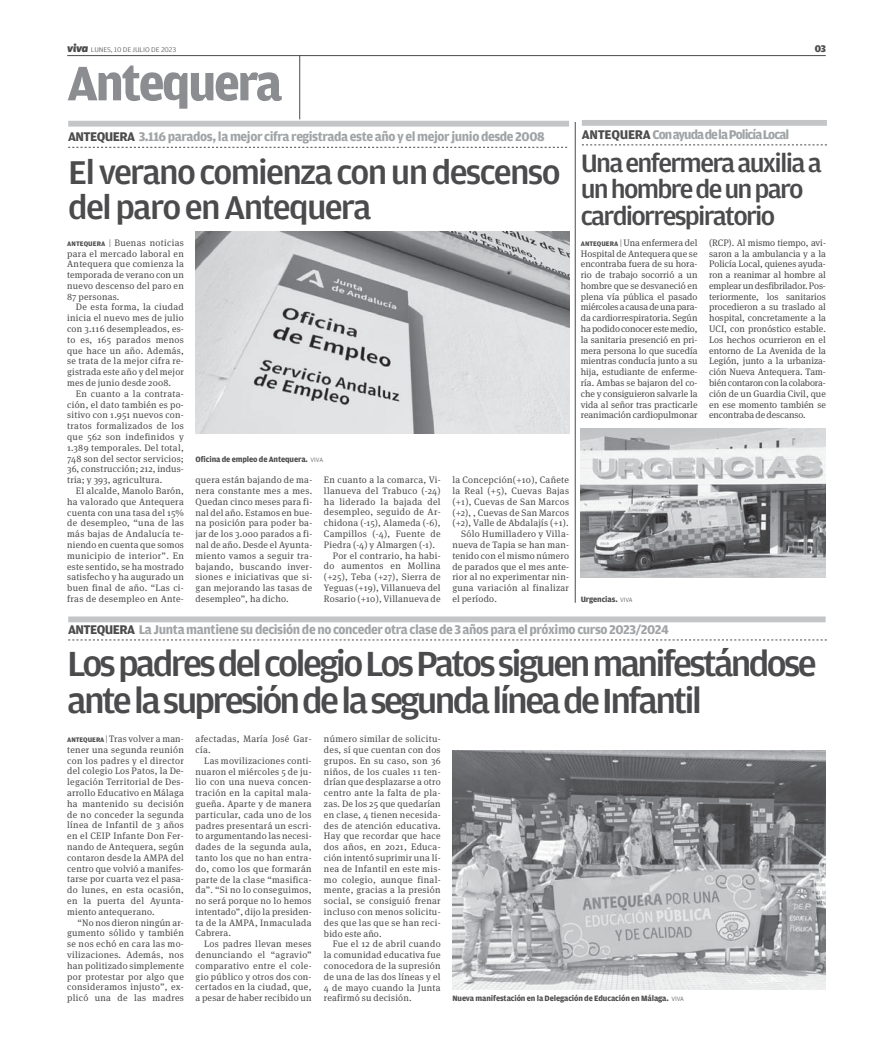
<style>
.page{position:relative;width:893px;height:1050px;background:#fff}
.page>*{position:absolute;margin:0;border:0;box-sizing:border-box;transform-origin:0 0}
.t1{font:700 51.45px "Amplitude";letter-spacing:-.05em;color:#8b8d90}
.t2{font:500 37.05px/37px "Amplitude";letter-spacing:-.07em;color:#4b4b4d;scale:1.05 1}
.t3{font:500 34.95px/35px "Amplitude";letter-spacing:-.05em;color:#4b4b4d;scale:1.05 1}
.t4{font:500 26.7px/26.7px "Amplitude";letter-spacing:-.06em;color:#4b4b4d;scale:1.05 1}
.t5{font:700 13.35px "Amplitude";letter-spacing:-.03em;color:#a1a4a6}
.t6{font:700 13.35px "Amplitude";letter-spacing:-.075em;color:#a1a4a6}
.t7{font:900 10.35px "Amplitude";color:#4b4b4d}
.t8{font:9.3px/10.8px "Meta Serif OT";letter-spacing:.025em;color:#4b4b4d;text-align:justify}
.t9{font:700 8.25px "Amplitude";letter-spacing:-.015em;color:#4b4b4d}
.t10{font:300 7.2px "Amplitude";letter-spacing:-.01em;color:#4b4b4d;scale:1.1 1}
.s1{font-family:"Apex New";font-weight:800;font-style:italic;font-size:11.25px}
.s2{color:#4b4b4d}
.s3{font-family:"Amplitude";font-weight:700;font-size:7.05px}
.s4{font-family:"Amplitude";font-weight:300}
.s5{font-weight:300;font-size:6.75px}
</style>
<div class="page">
<hr style="left:67px;top:55px;width:758px;height:1px;background:#4b4b4d">
<hr style="left:299px;top:55px;width:1px;height:64px;background:#4b4b4d">
<img style="left:452px;top:750px;width:373px;height:239px">
<div style="left:68px;top:616px;width:757px;height:6px;background:#c3c5c7"></div>
<svg style="left:68px;top:640px;width:758px;height:1px"></svg>
<div style="left:68px;top:121px;width:501px;height:6px;background:#c3c5c7"></div>
<svg style="left:68px;top:147px;width:499px;height:1px"></svg>
<div style="left:582px;top:120px;width:244px;height:6px;background:#c3c5c7"></div>
<svg style="left:582px;top:145px;width:244px;height:1px"></svg>
<img style="left:580px;top:429px;width:245px;height:149px">
<img style="left:195px;top:232px;width:374px;height:202px">
<hr style="left:575px;top:122px;width:1px;height:481px;background:#4b4b4d">
<p class="t10" style="left:67px;top:47px;width:101px"><span class="s1">viva</span> LUNES, 10 DE JULIO DE 2023</p>
<p class="t7" style="left:814px;top:43px;width:13px">03</p>
<h1 class="t1" style="left:67px;top:64px;width:217px">Antequera</h1>
<h3 class="t5" style="left:68px;top:132px;width:478px"><span class="s2">ANTEQUERA</span> 3.116parados,lamejor cifraregistradaesteañoyelmejor juniodesde2008</h3>
<h3 class="t3" style="left:68px;top:157px;width:470px">El verano comienza con un descenso del paro en Antequera</h3>
<p class="t8" style="left:67px;top:238px;width:118px"><span class="s3">ANTEQUERA</span> <span class="s4">|</span> Buenas noticias para el mercado laboral en Antequera que comienza la temporada de verano con un nuevo descenso del paro en 87 personas.</p>
<p class="t8" style="left:67px;top:302px;width:118px;text-indent:9px">De esta forma, la ciudad inicia el nuevo mes de julio con 3.116 desempleados, es&shy;to es, 165 parados menos que hace un año. Además, se trata de la mejor cifra re&shy;gistrada este año y del mejor mes de junio desde 2008.</p>
<p class="t8" style="left:67px;top:389px;width:118px;text-indent:9px">En cuanto a la contrata&shy;ción, el dato también es po&shy;sitivo con 1.951 nuevos con&shy;tratos formalizados de los que 562 son indefinidos y 1.389 temporales. Del total, 748 son del sector servicios; 36, construcción; 212, indus&shy;tria; y 393, agricultura.</p>
<p class="t8" style="left:67px;top:486px;width:118px;text-indent:9px">El alcalde, Manolo Barón, ha valorado que Antequera cuenta con una tasa del 15% de desempleo, “una de las más bajas de Andalucía te&shy;niendo en cuenta que somos municipio de interior”. En este sentido, se ha mostrado satisfecho y ha augurado un buen final de año. “Las ci&shy;fras de desempleo en Ante-</p>
<p class="t8" style="left:195px;top:475px;width:118px">quera están bajando de ma&shy;nera constante mes a mes.<br>Quedan cinco meses para fi&shy;nal del año. Estamos en bue&shy;na posición para poder ba&shy;jar de los 3.000 parados a fi&shy;nal de año. Desde el Ayunta&shy;miento vamos a seguir tra&shy;bajando, buscando inver&shy;siones e iniciativas que si&shy;gan mejorando las tasas de desempleo”, ha dicho.</p>
<p class="t9" style="left:195px;top:456px;width:129px">Oficina de empleo de Antequera. <span class="s5">VIVA</span></p>
<p class="t8" style="left:324px;top:475px;width:118px">En cuanto a la comarca, Vi-</p>
<p class="t8" style="left:324px;top:486px;width:118px">llanueva del Trabuco (-24)</p>
<p class="t8" style="left:324px;top:497px;width:118px">ha liderado la bajada del</p>
<p class="t8" style="left:324px;top:507px;width:118px">desempleo, seguido de Ar-</p>
<p class="t8" style="left:324px;top:518px;width:118px">chidona (-15), Alameda (-6),</p>
<p class="t8" style="left:324px;top:529px;width:118px">Campillos (-4), Fuente de</p>
<p class="t8" style="left:324px;top:540px;width:113px">Piedra (-4) y Almargen (-1).</p>
<p class="t8" style="left:333px;top:550px;width:109px">Por el contrario, ha habi-</p>
<p class="t8" style="left:324px;top:561px;width:118px">do aumentos en Mollina</p>
<p class="t8" style="left:324px;top:572px;width:118px">(+25), Teba (+27), Sierra de</p>
<p class="t8" style="left:324px;top:583px;width:118px">Yeguas (+19), Villanueva del</p>
<p class="t8" style="left:324px;top:594px;width:118px">Rosario (+10), Villanueva de</p>
<p class="t8" style="left:452px;top:475px;width:118px">la Concepción(+10), Cañete</p>
<p class="t8" style="left:452px;top:486px;width:118px">la Real (+5), Cuevas Bajas</p>
<p class="t8" style="left:452px;top:497px;width:118px">(+1), Cuevas de San Marcos</p>
<p class="t8" style="left:452px;top:507px;width:118px">(+2), , Cuevas de San Marcos</p>
<p class="t8" style="left:452px;top:518px;width:118px">(+2), Valle de Abdalajís (+1).</p>
<p class="t8" style="left:461px;top:529px;width:109px">Sólo Humilladero y Villa-</p>
<p class="t8" style="left:452px;top:540px;width:118px">nueva de Tapia se han man-</p>
<p class="t8" style="left:452px;top:551px;width:118px">tenido con el mismo número</p>
<p class="t8" style="left:452px;top:561px;width:118px">de parados que el mes ante-</p>
<p class="t8" style="left:452px;top:572px;width:118px">rior al no experimentar nin-</p>
<p class="t8" style="left:452px;top:583px;width:118px">guna variación al finalizar</p>
<p class="t8" style="left:452px;top:594px;width:46px">el período.</p>
<h3 class="t6" style="left:582px;top:129px;width:209px"><span class="s2">ANTEQUERA</span> Con ayuda de la Policía Local</h3>
<h3 class="t4" style="left:580px;top:151px;width:231px">Una enfermera auxilia a un hombre de un paro cardiorrespiratorio</h3>
<p class="t8" style="left:709px;top:238px;width:118px">(RCP). Al mismo tiempo, avi&shy;saron a la ambulancia y a la Policía Local, quienes ayuda&shy;ron a reanimar al hombre al emplear un desfibrilador. Pos&shy;teriormente, los sanitarios procedieron a su traslado al hospital, concretamente a la UCI, con pronóstico estable.<br>Los hechos ocurrieron en el entorno de La Avenida de la Legión, junto a la urbaniza&shy;ción Nueva Antequera. Tam&shy;bién contaron con la colabora&shy;ción de un Guardia Civil, que en ese momento también se encontraba de descanso.</p>
<p class="t8" style="left:580px;top:238px;width:118px"><span class="s3">ANTEQUERA</span> <span class="s4">|</span> Una enfermera del Hospital de Antequera que se encontraba fuera de su hora&shy;rio de trabajo socorrió a un hombre que se desvaneció en plena vía pública el pasado miércoles a causa de una para&shy;da cardiorrespiratoria. Según ha podido conocer este medio, la sanitaria presenció en pri&shy;mera persona lo que sucedía mientras conducía junto a su hija, estudiante de enferme&shy;ría. Ambas se bajaron del co&shy;che y consiguieron salvarle la vida al señor tras practicarle reanimación cardiopulmonar</p>
<p class="t9" style="left:580px;top:596px;width:53px">Urgencias. <span class="s5">VIVA</span></p>
<h3 class="t5" style="left:68px;top:624px;width:602px"><span class="s2">ANTEQUERA</span> LaJuntamantienesudecisióndenoconcederotraclasede3añosparaelpróximocurso2023/2024</h3>
<h2 class="t2" style="left:67px;top:647px;width:715px">Los padres del colegio Los Patos siguen manifestándose ante la supresión de la segunda línea de Infantil</h2>
<p class="t8" style="left:67px;top:734px;width:118px"><span class="s3">ANTEQUERA</span> <span class="s4">|</span> Tras volver a man&shy;tener una segunda reunión con los padres y el director del colegio Los Patos, la De&shy;legación Territorial de Des&shy;arrollo Educativo en Málaga ha mantenido su decisión de no conceder la segunda línea de Infantil de 3 años en el CEIP Infante Don Fer&shy;nando de Antequera, según contaron desde la AMPA del centro que volvió a manifes&shy;tarse por cuarta vez el pasa&shy;do lunes, en esta ocasión, en la puerta del Ayunta&shy;miento antequerano.</p>
<p class="t8" style="left:67px;top:917px;width:118px;text-indent:10px">“No nos dieron ningún ar&shy;gumento sólido y también se nos echó en cara las mo&shy;vilizaciones. Además, nos han politizado simplemente por protestar por algo que consideramos injusto”, ex&shy;plicó una de las madres</p>
<p class="t8" style="left:195px;top:734px;width:117px">afectadas, María José Gar&shy;cía.</p>
<p class="t8" style="left:195px;top:756px;width:118px;text-indent:9px">Las movilizaciones conti&shy;nuaron el miércoles 5 de ju&shy;lio con una nueva concen&shy;tración en la capital mala&shy;gueña. Aparte y de manera particular, cada uno de los padres presentará un escri&shy;to argumentando las necesi&shy;dades de la segunda aula, tanto los que no han entra&shy;do, como los que formarán parte de la clase “masifica&shy;da”. “Si no lo conseguimos, no será porque no lo hemos intentado”, dijo la presiden&shy;ta de la AMPA, Inmaculada Cabrera.</p>
<p class="t8" style="left:195px;top:939px;width:117px;text-indent:9px">Los padres llevan meses denunciando el “agravio” comparativo entre el cole&shy;gio público y otros dos con&shy;certados en la ciudad, que, a pesar de haber recibido un</p>
<p class="t8" style="left:324px;top:734px;width:118px">número similar de solicitu&shy;des, sí que cuentan con dos grupos. En su caso, son 36 niños, de los cuales 11 ten&shy;drían que desplazarse a otro centro ante la falta de pla&shy;zas. De los 25 que quedarían en clase, 4 tienen necesida&shy;des de atención educativa.<br>Hay que recordar que hace dos años, en 2021, Educa&shy;ción intentó suprimir una lí&shy;nea de Infantil en este mis&shy;mo colegio, aunque final&shy;mente, gracias a la presión social, se consiguió frenar incluso con menos solicitu&shy;des que las que se han reci&shy;bido este año.</p>
<p class="t8" style="left:324px;top:939px;width:118px;text-indent:9px">Fue el 12 de abril cuando la comunidad educativa fue conocedora de la supresión de una de las dos líneas y el 4 de mayo cuando la Junta reafirmó su decisión.</p>
<p class="t9" style="left:452px;top:995px;width:233px">Nueva manifestación en la Delegación de Educación en Málaga. <span class="s5">VIVA</span></p>
</div>
